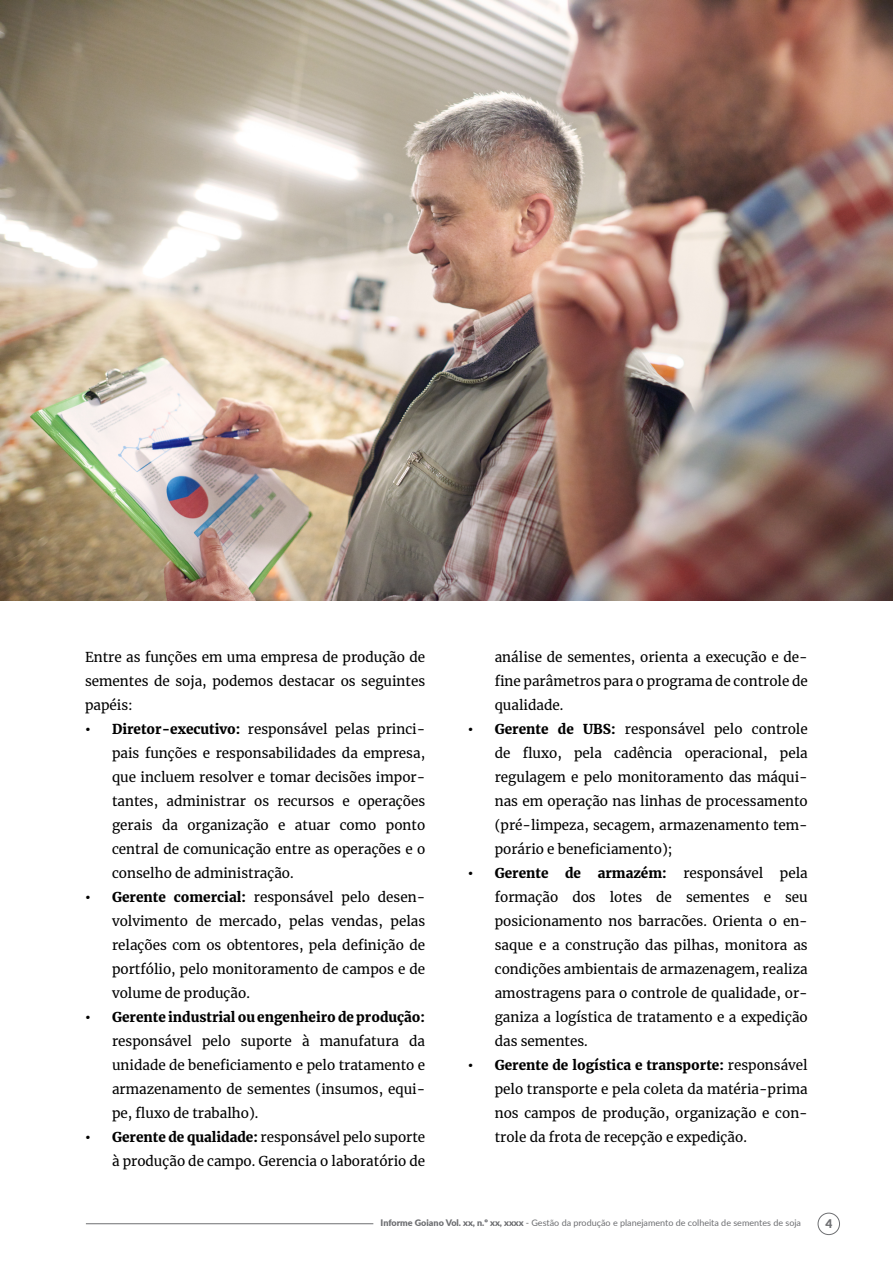
<style>
.page{position:relative;width:893px;height:1263px;background:#fff}
.page>*{position:absolute;margin:0;border:0;box-sizing:border-box;transform-origin:0 0}
.t1{font:13.5px/24px "Merriweather";color:#000;text-align:justify}
.t2{font:900 13.5px "Merriweather";color:#000}
.t3{font:900 12px "Lato";color:#6e6f72}
.t4{font:9px "Lato";color:#6e6f72}
.s1{font-weight:900}
</style>
<div class="page">
<div style="left:818px;top:1213px;width:22px;height:22px;border:1px solid #6e6f72;border-radius:50%"></div>
<hr style="left:86px;top:1223px;width:287px;height:1px;background:#6e6f72">
<img style="left:0;top:0;width:893px;height:600px">
<p class="t1" style="left:85px;top:644px;width:342px">Entre as funções em uma empresa de produção de sementes de soja, podemos destacar os seguintes papéis:</p>
<p class="t1" style="left:112px;top:716px;width:315px;text-indent:-27px"><span class="s1">• Diretor-executivo:</span> responsável pelas princi&shy;pais funções e responsabilidades da empresa, que incluem resolver e tomar decisões impor&shy;tantes, administrar os recursos e operações gerais da organização e atuar como ponto central de comunicação entre as operações e o conselho de administração.</p>
<p class="t1" style="left:112px;top:884px;width:315px;text-indent:-27px"><span class="s1">• Gerente comercial:</span> responsável pelo desen&shy;volvimento de mercado, pelas vendas, pelas relações com os obtentores, pela definição de portfólio, pelo monitoramento de campos e de volume de produção.</p>
<p class="t2" style="left:85px;top:1007px;width:342px">• Gerente industrial ou engenheiro de produção:</p>
<p class="t1" style="left:112px;top:1028px;width:315px">responsável pelo suporte à manufatura da unidade de beneficiamento e pelo tratamento e armazenamento de sementes (insumos, equi&shy;pe, fluxo de trabalho).</p>
<p class="t1" style="left:85px;top:1124px;width:342px;text-align:right"><span class="s1">• Gerente de qualidade:</span> responsável pelo suporte à produção de campo. Gerencia o laboratório de</p>
<p class="t1" style="left:495px;top:644px;width:314px">análise de sementes, orienta a execução e de&shy;fine parâmetros para o programa de controle de qualidade.</p>
<p class="t1" style="left:495px;top:717px;width:314px;text-indent:-27px"><span class="s1">• Gerente de UBS:</span> responsável pelo controle de fluxo, pela cadência operacional, pela regulagem e pelo monitoramento das máqui&shy;nas em operação nas linhas de processamento (pré-limpeza, secagem, armazenamento tem&shy;porário e beneficiamento);</p>
<p class="t1" style="left:495px;top:861px;width:315px;text-indent:-27px"><span class="s1">• Gerente de armazém:</span> responsável pela formação dos lotes de sementes e seu posicionamento nos barracões. Orienta o en&shy;saque e a construção das pilhas, monitora as condições ambientais de armazenagem, realiza amostragens para o controle de qualidade, or&shy;ganiza a logística de tratamento e a expedição das sementes.</p>
<p class="t1" style="left:495px;top:1053px;width:315px;text-indent:-27px"><span class="s1">• Gerente de logística e transporte:</span> responsável pelo transporte e pela coleta da matéria-prima nos campos de produção, organização e con&shy;trole da frota de recepção e expedição.</p>
<p class="t4" style="left:381px;top:1216px;width:422px"><span class="s1">Informe Goiano Vol. xx, n.º xx, xxxx</span> - Gestão da produção e planejamento de colheita de sementes de soja</p>
<p class="t3" style="left:825px;top:1215px;width:8px">4</p>
</div>
